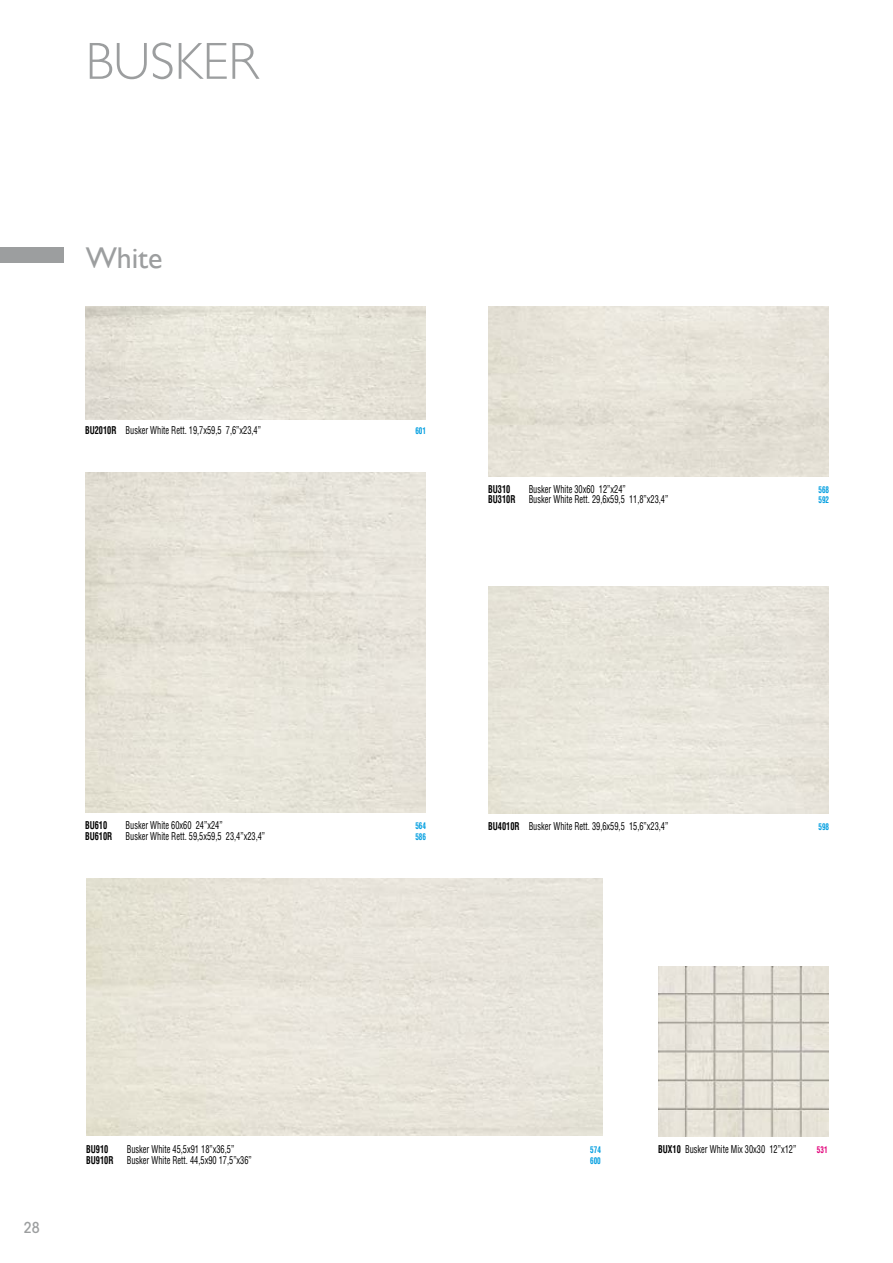
<style>
.page{position:relative;width:893px;height:1263px;background:#fff}
.page>*{position:absolute;margin:0;border:0;box-sizing:border-box;transform-origin:0 0}
.t1{font:300 52.5px "Gill Sans";color:#9c9e9f}
.t2{font:30px "Gill Sans";color:#9c9e9f}
.t3{font:500 condensed 15px "ITC Avant Garde Std";color:#9c9e9f}
.t4{font:condensed 10.5px "Helvetica LT Std";color:#000;scale:.79 1}
.t5{font:700 condensed 10.5px "Helvetica LT Std";color:#000;scale:.79 1}
.t6{font:700 condensed 9px "Helvetica LT Std";color:#009ee0;scale:.79 1}
.t7{font:700 condensed 9px "Helvetica LT Std";color:#e2007a;scale:.79 1}
.s1{font-weight:700}
</style>
<div class="page">
<div style="left:0;top:247px;width:64px;height:16px;background:#9c9e9f"></div>
<img style="left:85px;top:473px;width:340px;height:340px">
<img style="left:658px;top:967px;width:170px;height:170px">
<img style="left:85px;top:306px;width:340px;height:113px">
<h1 class="t1" style="left:86px;top:31px;width:174px">BUSKER</h1>
<h2 class="t2" style="left:86px;top:240px;width:78px">White</h2>
<p class="t4" style="left:85px;top:424px;width:224px"><span class="s1">BU2010R</span> Busker White Rett. 19,7x59,5 7,6”x23,4”</p>
<p class="t6" style="left:415px;top:425px;width:15px">601</p>
<p class="t5" style="left:488px;top:482px;width:30px">BU310</p>
<p class="t4" style="left:529px;top:482px;width:124px">Busker White 30x60 12”x24”</p>
<p class="t6" style="left:818px;top:484px;width:15px">568</p>
<p class="t5" style="left:488px;top:493px;width:36px">BU310R</p>
<p class="t4" style="left:529px;top:493px;width:178px">Busker White Rett. 29,6x59,5 11,8”x23,4”</p>
<p class="t6" style="left:818px;top:494px;width:15px">592</p>
<p class="t5" style="left:85px;top:819px;width:30px">BU610</p>
<p class="t4" style="left:126px;top:819px;width:124px">Busker White 60x60 24”x24”</p>
<p class="t6" style="left:415px;top:820px;width:15px">564</p>
<p class="t5" style="left:85px;top:829px;width:36px">BU610R</p>
<p class="t4" style="left:126px;top:829px;width:178px">Busker White Rett. 59,5x59,5 23,4”x23,4”</p>
<p class="t6" style="left:415px;top:831px;width:15px">586</p>
<p class="t4" style="left:488px;top:819px;width:230px"><span class="s1">BU4010R</span> Busker White Rett. 39,6x59,5 15,6”x23,4”</p>
<p class="t6" style="left:818px;top:821px;width:15px">598</p>
<h3 class="t3" style="left:24px;top:1218px;width:17px">28</h3>
<p class="t5" style="left:86px;top:1143px;width:30px">BU910</p>
<p class="t4" style="left:127px;top:1143px;width:138px">Busker White 45,5x91 18”x36,5”</p>
<p class="t6" style="left:590px;top:1144px;width:15px">574</p>
<p class="t5" style="left:86px;top:1153px;width:36px">BU910R</p>
<p class="t4" style="left:127px;top:1153px;width:160px">Busker White Rett. 44,5x90 17,5”x36”</p>
<p class="t6" style="left:590px;top:1155px;width:15px">600</p>
<p class="t4" style="left:658px;top:1143px;width:176px"><span class="s1">BUX10</span> Busker White Mix 30x30 12”x12”</p>
<p class="t7" style="left:817px;top:1144px;width:15px">531</p>
</div>
